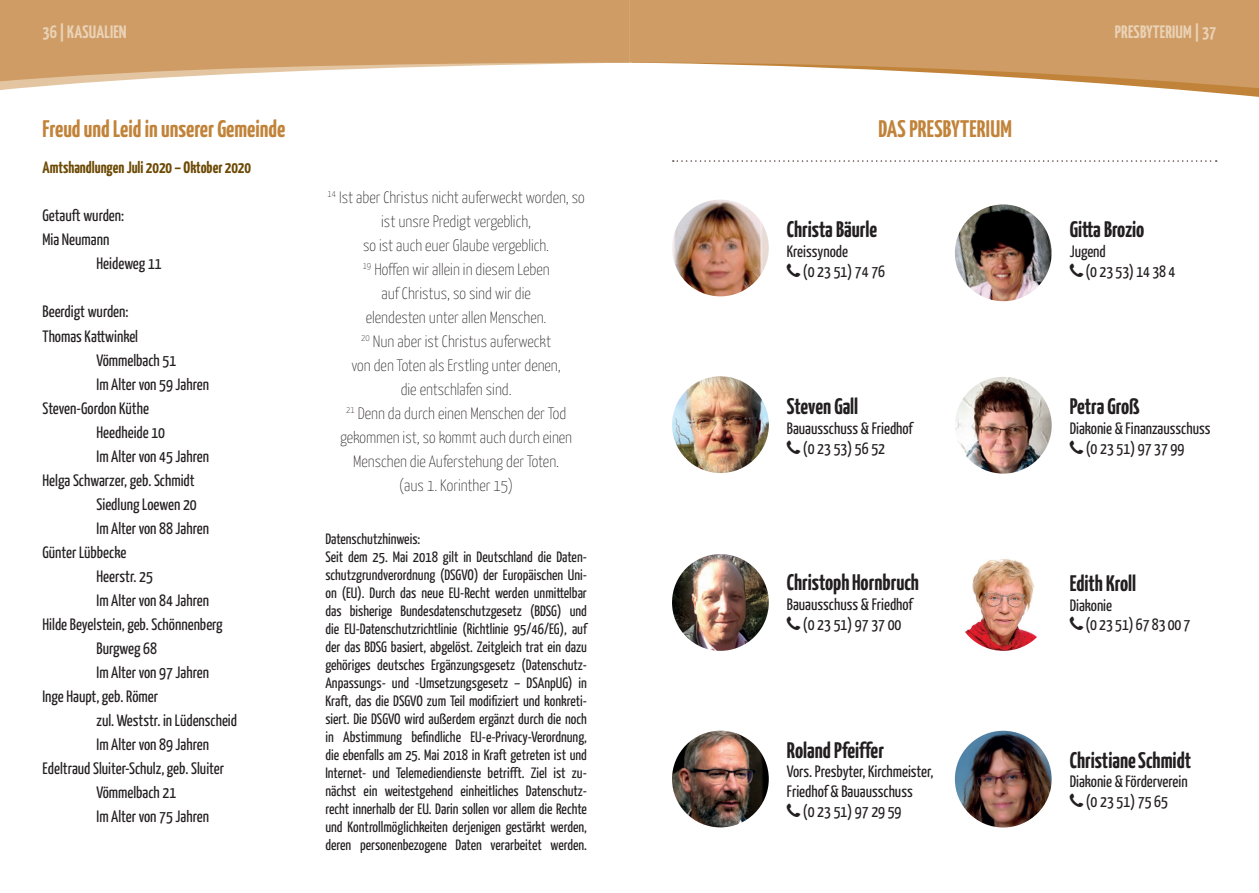
<style>
.page{position:relative;width:1259px;height:893px;background:#fff}
.page>*{position:absolute;margin:0;border:0;box-sizing:border-box;transform-origin:0 0}
.t1{font:700 24px "Yanone Kaffeesatz";color:#c18339}
.t2{font:700 22.5px "Yanone Kaffeesatz";color:#231f20}
.t3{font:700 18px "Yanone Kaffeesatz";letter-spacing:.01em;color:#ead2b6}
.t4{font:16.5px/19.8px "Yanone Kaffeesatz";color:#231f20}
.t5{font:100 16.5px/24px "Yanone Kaffeesatz";color:#231f20;text-align:center}
.t6{font:700 16.5px "Yanone Kaffeesatz";color:#6d4a05}
.t7{font:15px/18px "Yanone Kaffeesatz";color:#231f20}
</style>
<div class="page">
<img style="left:672px;top:731px;width:97px;height:96px;border-radius:48px">
<img style="left:955px;top:731px;width:96px;height:96px;border-radius:48px">
<img style="left:672px;top:200px;width:97px;height:96px;border-radius:48px">
<img style="left:955px;top:204px;width:96px;height:97px;border-radius:48px">
<img style="left:672px;top:554px;width:97px;height:97px;border-radius:48px">
<svg style="left:673px;top:160px;width:543px;height:2px"></svg>
<img style="left:955px;top:377px;width:96px;height:97px;border-radius:48px">
<img style="left:672px;top:376px;width:97px;height:97px;border-radius:48px">
<img style="left:955px;top:554px;width:96px;height:97px;border-radius:48px">
<svg style="left:1172px;top:89px;width:87px;height:8px"></svg>
<svg style="left:629px;top:0;width:630px;height:89px;fill:#ce9c64"></svg>
<svg style="left:0;top:83px;width:80px;height:7px"></svg>
<svg style="left:0;top:0;width:629px;height:83px;background:#d5ab7b"></svg>
<p class="t3" style="left:43px;top:21px;width:86px">36 | KASUALIEN</p>
<p class="t3" style="left:1114px;top:21px;width:103px">PRESBYTERIUM | 37</p>
<h1 class="t1" style="left:43px;top:114px;width:244px">Freud und Leid in unserer Gemeinde</h1>
<p class="t6" style="left:43px;top:158px;width:210px">Amtshandlungen Juli 2020 – Oktober 2020</p>
<p class="t4" style="left:43px;top:205px;width:83px">Getauft wurden:</p>
<p class="t4" style="left:43px;top:229px;width:68px">Mia Neumann</p>
<p class="t4" style="left:97px;top:253px;width:67px">Heideweg 11</p>
<p class="t4" style="left:43px;top:301px;width:87px">Beerdigt wurden:</p>
<p class="t4" style="left:43px;top:325px;width:97px">Thomas Kattwinkel</p>
<p class="t4" style="left:97px;top:349px;width:81px">Vömmelbach 51</p>
<p class="t4" style="left:97px;top:373px;width:114px">Im Alter von 59 Jahren</p>
<p class="t4" style="left:43px;top:397px;width:108px">Steven-Gordon Küthe</p>
<p class="t4" style="left:97px;top:421px;width:70px">Heedheide 10</p>
<p class="t4" style="left:97px;top:445px;width:114px">Im Alter von 45 Jahren</p>
<p class="t4" style="left:43px;top:469px;width:154px">Helga Schwarzer, geb. Schmidt</p>
<p class="t4" style="left:97px;top:493px;width:102px">Siedlung Loewen 20</p>
<p class="t4" style="left:97px;top:517px;width:114px">Im Alter von 88 Jahren</p>
<p class="t4" style="left:43px;top:541px;width:85px">Günter Lübbecke</p>
<p class="t4" style="left:97px;top:565px;width:58px">Heerstr. 25</p>
<p class="t4" style="left:97px;top:589px;width:114px">Im Alter von 84 Jahren</p>
<p class="t4" style="left:43px;top:613px;width:182px">Hilde Beyelstein, geb. Schönnenberg</p>
<p class="t4" style="left:97px;top:637px;width:62px">Burgweg 68</p>
<p class="t4" style="left:97px;top:661px;width:114px">Im Alter von 97 Jahren</p>
<p class="t4" style="left:43px;top:685px;width:117px">Inge Haupt, geb. Römer</p>
<p class="t4" style="left:97px;top:709px;width:142px">zul. Weststr. in Lüdenscheid</p>
<p class="t4" style="left:97px;top:734px;width:114px">Im Alter von 89 Jahren</p>
<p class="t4" style="left:43px;top:758px;width:183px">Edeltraud Sluiter-Schulz, geb. Sluiter</p>
<p class="t4" style="left:97px;top:782px;width:81px">Vömmelbach 21</p>
<p class="t4" style="left:97px;top:806px;width:114px">Im Alter von 75 Jahren</p>
<p class="t5" style="left:327px;top:185px;width:259px"><sup>14</sup> Ist aber Christus nicht auferweckt worden, so ist unsre Predigt vergeblich,<br>so ist auch euer Glaube vergeblich.<br><sup>19</sup> Hoffen wir allein in diesem Leben<br>auf Christus, so sind wir die<br>elendesten unter allen Menschen.<br><sup>20</sup> Nun aber ist Christus auferweckt<br>von den Toten als Erstling unter denen,<br>die entschlafen sind.<br><sup>21</sup> Denn da durch einen Menschen der Tod gekommen ist, so kommt auch durch einen Menschen die Auferstehung der Toten.<br>(aus 1. Korinther 15)</p>
<p class="t7" style="left:325px;top:530px;width:263px">Datenschutzhinweis:<br>Seit dem 25. Mai 2018 gilt in Deutschland die Daten&shy;schutzgrundverordnung (DSGVO) der Europäischen Uni&shy;on (EU). Durch das neue EU-Recht werden unmittelbar das bisherige Bundesdatenschutzgesetz (BDSG) und die EU-Datenschutzrichtlinie (Richtlinie 95/46/EG), auf der das BDSG basiert, abgelöst. Zeitgleich trat ein dazu gehöriges deutsches Ergänzungsgesetz (Datenschutz-Anpassungs- und -Umsetzungsgesetz – DSAnpUG) in Kraft, das die DSGVO zum Teil modifiziert und konkreti&shy;siert. Die DSGVO wird außerdem ergänzt durch die noch in Abstimmung befindliche EU-e-Privacy-Verordnung, die ebenfalls am 25. Mai 2018 in Kraft getreten ist und Internet- und Telemediendienste betrifft. Ziel ist zu&shy;nächst ein weitestgehend einheitliches Datenschutz&shy;recht innerhalb der EU. Darin sollen vor allem die Rechte und Kontrollmöglichkeiten derjenigen gestärkt werden, deren personenbezogene Daten verarbeitet werden.</p>
<h1 class="t1" style="left:878px;top:114px;width:135px">DAS PRESBYTERIUM</h1>
<h2 class="t2" style="left:787px;top:216px;width:92px">Christa Bäurle</h2>
<p class="t4" style="left:803px;top:241px;width:84px;text-indent:-16px">Kreissynode<br>(0 23 51) 74 76</p>
<h2 class="t2" style="left:787px;top:393px;width:73px">Steven Gall</h2>
<p class="t4" style="left:803px;top:418px;width:111px;text-indent:-16px">Bauausschuss &amp; Friedhof (0 23 53) 56 52</p>
<h2 class="t2" style="left:787px;top:569px;width:134px">Christoph Hornbruch</h2>
<p class="t4" style="left:787px;top:594px;width:127px;text-align:center">Bauausschuss &amp; Friedhof (0 23 51) 97 37 00</p>
<h2 class="t2" style="left:787px;top:736px;width:99px">Roland Pfeiffer</h2>
<p class="t4" style="left:787px;top:761px;width:148px">Vors. Presbyter, Kirchmeister,</p>
<p class="t4" style="left:787px;top:781px;width:127px">Friedhof &amp; Bauausschuss</p>
<p class="t4" style="left:803px;top:801px;width:100px">(0 23 51) 97 29 59</p>
<h2 class="t2" style="left:1069px;top:216px;width:76px">Gitta Brozio</h2>
<p class="t4" style="left:1085px;top:241px;width:91px;text-indent:-16px">Jugend<br>(0 23 53) 14 38 4</p>
<h2 class="t2" style="left:1069px;top:393px;width:71px">Petra Groß</h2>
<p class="t4" style="left:1085px;top:418px;width:126px;text-indent:-16px">Diakonie &amp; Finanzausschuss (0 23 51) 97 37 99</p>
<h2 class="t2" style="left:1069px;top:569px;width:68px">Edith Kroll</h2>
<p class="t4" style="left:1085px;top:594px;width:107px;text-indent:-16px">Diakonie<br>(0 23 51) 67 83 00 7</p>
<h2 class="t2" style="left:1069px;top:746px;width:123px">Christiane Schmidt</h2>
<p class="t4" style="left:1069px;top:771px;width:119px;text-align:center">Diakonie &amp; Förderverein (0 23 51) 75 65</p>
</div>
